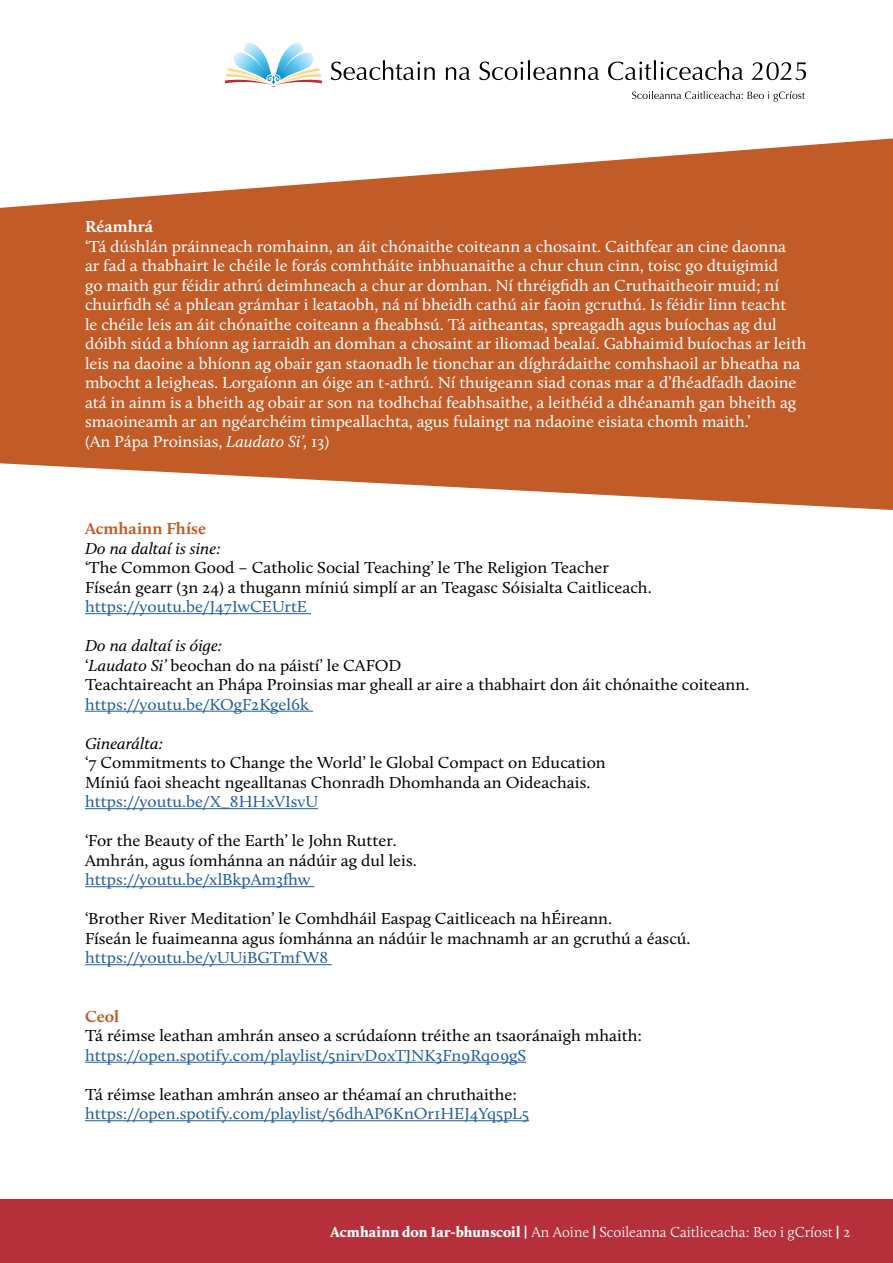
<style>
.page{position:relative;width:893px;height:1263px;background:#fff}
.page>*{position:absolute;margin:0;border:0;box-sizing:border-box;transform-origin:0 0}
.t1{font:16.5px/19.5px "Calluna";letter-spacing:-.005em;color:#fff;scale:1.05 1}
.t2{font:16.5px/19.5px "Calluna";color:#000;scale:1.05 1}
.t3{font:16.5px "Calluna";color:#215e9e;scale:1.05 1}
.t4{font:italic 16.5px "Calluna";color:#000;scale:1.05 1}
.t5{font:700 16.5px "Calluna";color:#c15b27;scale:1.05 1}
.t6{font:700 16.5px "Calluna";color:#fff;scale:1.05 1}
.t7{font:300 15px "Calluna";color:#fff}
.s1{font-style:italic}
.s2{font-weight:900}
.s3{font-family:"Karmina";font-weight:700}
</style>
<div class="page">
<div style="left:0;top:1199px;width:893px;height:64px;background:#b6303b"></div>
<svg style="left:225px;top:43px;width:97px;height:44px"></svg>
<svg style="left:632px;top:91px;width:173px;height:11px"></svg>
<svg style="left:331px;top:60px;width:104px;height:20px"></svg>
<svg style="left:446px;top:67px;width:24px;height:13px"></svg>
<svg style="left:479px;top:60px;width:120px;height:20px"></svg>
<svg style="left:608px;top:60px;width:135px;height:20px"></svg>
<svg style="left:751px;top:62px;width:55px;height:18px"></svg>
<hr style="left:85px;top:613px;width:226px;height:1px;background:#215e9e">
<hr style="left:85px;top:711px;width:228px;height:1px;background:#215e9e">
<hr style="left:85px;top:808px;width:233px;height:1px;background:#215e9e">
<hr style="left:85px;top:886px;width:229px;height:1px;background:#215e9e">
<hr style="left:85px;top:964px;width:247px;height:1px;background:#215e9e">
<hr style="left:85px;top:1062px;width:441px;height:1px;background:#215e9e">
<hr style="left:85px;top:1120px;width:444px;height:1px;background:#215e9e">
<svg style="left:0;top:138px;width:893px;height:372px;fill:#c15b27"></svg>
<p class="t6" style="left:85px;top:216px;width:67px">Réamhrá</p>
<p class="t1" style="left:85px;top:236px;width:689px">‘Tá dúshlán práinneach romhainn, an áit chónaithe coiteann a chosaint. Caithfear an cine daonna<br>ar fad a thabhairt le chéile le forás comhtháite inbhuanaithe a chur chun cinn, toisc go dtuigimid<br>go maith gur féidir athrú deimhneach a chur ar domhan. Ní thréigfidh an Cruthaitheoir muid; ní chuirfidh sé a phlean grámhar i leataobh, ná ní bheidh cathú air faoin gcruthú. Is féidir linn teacht<br>le chéile leis an áit chónaithe coiteann a fheabhsú. Tá aitheantas, spreagadh agus buíochas ag dul dóibh siúd a bhíonn ag iarraidh an domhan a chosaint ar iliomad bealaí. Gabhaimid buíochas ar leith leis na daoine a bhíonn ag obair gan staonadh le tionchar an díghrádaithe comhshaoil ar bheatha na mbocht a leigheas. Lorgaíonn an óige an t-athrú. Ní thuigeann siad conas mar a d’fhéadfadh daoine atá in ainm is a bheith ag obair ar son na todhchaí feabhsaithe, a leithéid a dhéanamh gan bheith ag smaoineamh ar an ngéarchéim timpeallachta, agus fulaingt na ndaoine eisiata chomh maith.’<br>(An Pápa Proinsias, <span class="s1">Laudato Si’,</span> 13)</p>
<p class="t5" style="left:85px;top:518px;width:117px">Acmhainn Fhíse</p>
<p class="t4" style="left:85px;top:538px;width:131px">Do na daltaí is sine:</p>
<p class="t2" style="left:85px;top:558px;width:541px">‘The Common Good – Catholic Social Teaching’ le The Religion Teacher<br>Físeán gearr (3n 24) a thugann míniú simplí ar an Teagasc Sóisialta Caitliceach.</p>
<p class="t3" style="left:85px;top:596px;width:213px">https://youtu.be/J47IwCEUrtE</p>
<p class="t2" style="left:85px;top:636px;width:634px"><span class="s1">Do na daltaí is óige:<br></span>‘<span class="s1">Laudato Si’</span> beochan do na páistí’ le CAFOD<br>Teachtaireacht an Phápa Proinsias mar gheall ar aire a thabhairt don áit chónaithe coiteann.</p>
<p class="t3" style="left:85px;top:694px;width:215px">https://youtu.be/KOgF2Kgel6k</p>
<p class="t4" style="left:85px;top:733px;width:76px">Ginearálta:</p>
<p class="t2" style="left:85px;top:753px;width:497px">‘7 Commitments to Change the World’ le Global Compact on Education<br>Míniú faoi sheacht ngealltanas Chonradh Dhomhanda an Oideachais.</p>
<p class="t3" style="left:85px;top:791px;width:223px">https://youtu.be/X_8HHxVIsvU</p>
<p class="t2" style="left:85px;top:831px;width:317px">‘For the Beauty of the Earth’ le John Rutter.<br>Amhrán, agus íomhánna an nádúir ag dul leis.</p>
<p class="t3" style="left:85px;top:869px;width:216px">https://youtu.be/xlBkpAm3fhw</p>
<p class="t2" style="left:85px;top:909px;width:578px">‘Brother River Meditation’ le Comhdháil Easpag Caitliceach na hÉireann.<br>Físeán le fuaimeanna agus íomhánna an nádúir le machnamh ar an gcruthú a éascú.</p>
<p class="t3" style="left:85px;top:947px;width:233px">https://youtu.be/yUUiBGTmfW8</p>
<p class="t5" style="left:85px;top:1006px;width:34px">Ceol</p>
<p class="t2" style="left:85px;top:1026px;width:532px">Tá réimse leathan amhrán anseo a scrúdaíonn tréithe an tsaoránaigh mhaith:</p>
<p class="t3" style="left:85px;top:1045px;width:422px">https://open.spotify.com/playlist/5nirvD0xTJNK3Fn9Rq09gS</p>
<p class="t2" style="left:85px;top:1084px;width:413px">Tá réimse leathan amhrán anseo ar théamaí an chruthaithe:</p>
<p class="t3" style="left:85px;top:1103px;width:424px">https://open.spotify.com/playlist/56dhAP6KnOr1HEJ4Yq5pL5</p>
<p class="t7" style="left:331px;top:1223px;width:521px"><span class="s2">Acmhainn don Iar-bhunscoil</span> <span class="s3">|</span> An Aoine <span class="s3">|</span> Scoileanna Caitliceacha: Beo i gCríost <span class="s3">|</span> 2</p>
</div>
